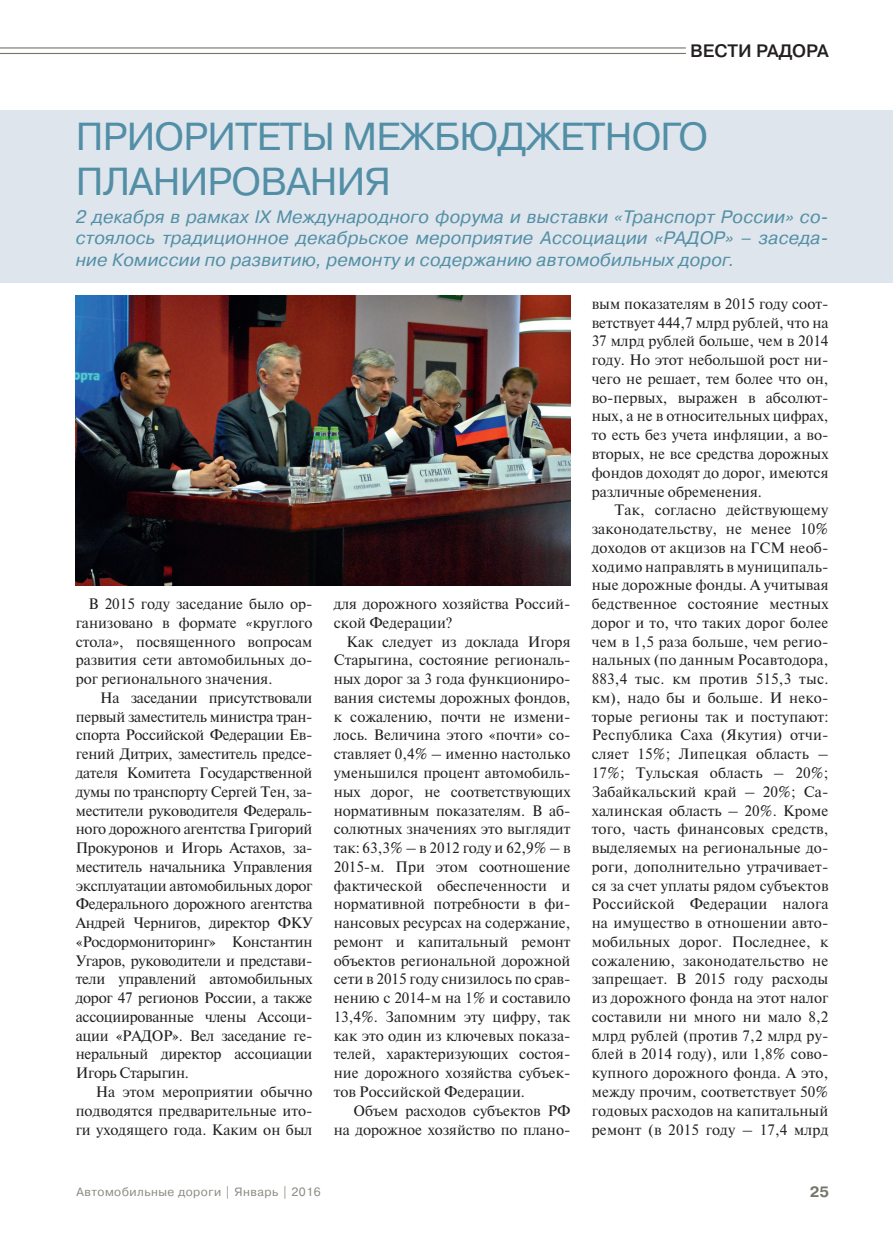
<style>
.page{position:relative;width:893px;height:1234px;background:#fff}
.page>*{position:absolute;margin:0;border:0;box-sizing:border-box;transform-origin:0 0}
.t1{font:39px/45px "Pragmatica C";letter-spacing:-.02em;color:#528fa6}
.t2{font:italic 18px/21.6px "Pragmatica C";letter-spacing:.01em;color:#528fa6;text-align:justify}
.t3{font:700 18px "Pragmatica Light C";color:#231f20}
.t4{font:700 15px "Pragmatica C";color:#73776c}
.основной_текст{font:14.25px/18.8px "Newton C";color:#231f20;text-align:justify}
.t5{font:12px "Pragmatica C";letter-spacing:.04em;color:#888b82}
.s1{font-family:"Pragmatica CF";font-style:italic}
</style>
<div class="page">
<div style="left:0;top:111px;width:893px;height:172px;background:#dee5ec"></div>
<img style="left:76px;top:295px;width:494px;height:290px">
<hr style="left:0;top:53px;width:686px;height:1px;background:#73776c">
<hr style="left:0;top:47px;width:686px;height:1px;background:#73776c">
<p class="t3" style="left:690px;top:41px;width:140px">ВЕСТИ РАДОРА</p>
<p class="t1" style="left:76px;top:115px;width:634px">ПРИОРИТЕТЫ МЕЖБЮДЖЕТНОГО<br>ПЛАНИРОВАНИЯ</p>
<p class="t2" style="left:76px;top:205px;width:754px">2 декабря в рамках IX Международного форума и выставки «Транспорт России» со&shy;стоялось традиционное декабрьское мероприятие Ассоциации «РАДОР» – заседа&shy;ние Комиссии по развитию, ремонту и содержанию автомобильных дорог.</p>
<p class="основной_текст" style="left:76px;top:594px;width:238px;text-indent:13px">В 2015 году заседание было ор&shy;ганизовано в формате <span class="s1">«</span>круглого стола<span class="s1">»</span>, посвященного вопросам развития сети автомобильных до&shy;рог регионального значения.</p>
<p class="основной_текст" style="left:76px;top:688px;width:238px;text-indent:24px">На заседании присутствовали первый заместитель министра тран&shy;спорта Российской Федерации Ев&shy;гений Дитрих, заместитель предсе&shy;дателя Комитета Государственной думы по транспорту Сергей Тен, за&shy;местители руководителя Федераль&shy;ного дорожного агентства Григорий Прокуронов и Игорь Астахов, за&shy;меститель начальника Управления эксплуатации автомобильных дорог Федерального дорожного агентства Андрей Чернигов, директор ФКУ «Росдормониторинг» Константин Угаров, руководители и представи&shy;тели управлений автомобильных дорог 47 регионов России, а также ассоциированные члены Ассоци&shy;ации «РАДОР». Вел заседание ге&shy;неральный директор ассоциации Игорь Старыгин.</p>
<p class="основной_текст" style="left:76px;top:1082px;width:238px;text-indent:20px">На этом мероприятии обычно подводятся предварительные ито&shy;ги уходящего года. Каким он был</p>
<p class="основной_текст" style="left:334px;top:594px;width:238px">для дорожного хозяйства Россий&shy;ской Федерации?</p>
<p class="основной_текст" style="left:334px;top:632px;width:238px;text-indent:13px">Как следует из доклада Игоря Старыгина, состояние региональ&shy;ных дорог за 3 года функциониро&shy;вания системы дорожных фондов, к сожалению, почти не измени&shy;лось. Величина этого «почти» со&shy;ставляет 0,4% – именно настолько уменьшился процент автомобиль&shy;ных дорог, не соответствующих нормативным показателям. В аб&shy;солютных значениях это выглядит так: 63,3% – в 2012 году и 62,9% – в 2015-м. При этом соотношение фактической обеспеченности и нормативной потребности в фи&shy;нансовых ресурсах на содержание, ремонт и капитальный ремонт объектов региональной дорожной сети в 2015 году снизилось по срав&shy;нению с 2014-м на 1% и составило 13,4%. Запомним эту цифру, так как это один из ключевых показа&shy;телей, характеризующих состоя&shy;ние дорожного хозяйства субъек&shy;тов Российской Федерации.</p>
<p class="основной_текст" style="left:334px;top:1100px;width:238px;text-align:right">Объем расходов субъектов РФ<br>на дорожное хозяйство по плано-</p>
<p class="t5" style="left:77px;top:1185px;width:246px">Автомобильные дороги | Январь | 2016</p>
<p class="основной_текст" style="left:592px;top:294px;width:238px">вым показателям в 2015 году соот&shy;ветствует 444,7 млрд рублей, что на 37 млрд рублей больше, чем в 2014 году. Но этот небольшой рост ни&shy;чего не решает, тем более что он, во-первых, выражен в абсолют&shy;ных, а не в относительных цифрах, то есть без учета инфляции, а во&shy;вторых, не все средства дорожных фондов доходят до дорог, имеются различные обременения.</p>
<p class="основной_текст" style="left:592px;top:500px;width:238px;text-indent:23px">Так, согласно действующему законодательству, не менее 10% доходов от акцизов на ГСМ необ&shy;ходимо направлять в муниципаль&shy;ные дорожные фонды. А учитывая бедственное состояние местных дорог и то, что таких дорог более чем в 1,5 раза больше, чем регио&shy;нальных (по данным Росавтодора, 883,4 тыс. км против 515,3 тыс. км), надо бы и больше. И неко&shy;торые регионы так и поступают:<br>Республика Саха (Якутия) отчи&shy;сляет 15%; Липецкая область – 17%; Тульская область – 20%; Забайкальский край – 20%; Са&shy;халинская область – 20%. Кроме того, часть финансовых средств, выделяемых на региональные до&shy;роги, дополнительно утрачивает&shy;ся за счет уплаты рядом субъектов Российской Федерации налога на имущество в отношении авто&shy;мобильных дорог. Последнее, к сожалению, законодательство не запрещает. В 2015 году расходы из дорожного фонда на этот налог составили ни много ни мало 8,2 млрд рублей (против 7,2 млрд ру&shy;блей в 2014 году), или 1,8% сово&shy;купного дорожного фонда. А это, между прочим, соответствует 50% годовых расходов на капитальный ремонт (в 2015 году – 17,4 млрд</p>
<p class="t4" style="left:810px;top:1183px;width:21px">25</p>
</div>
